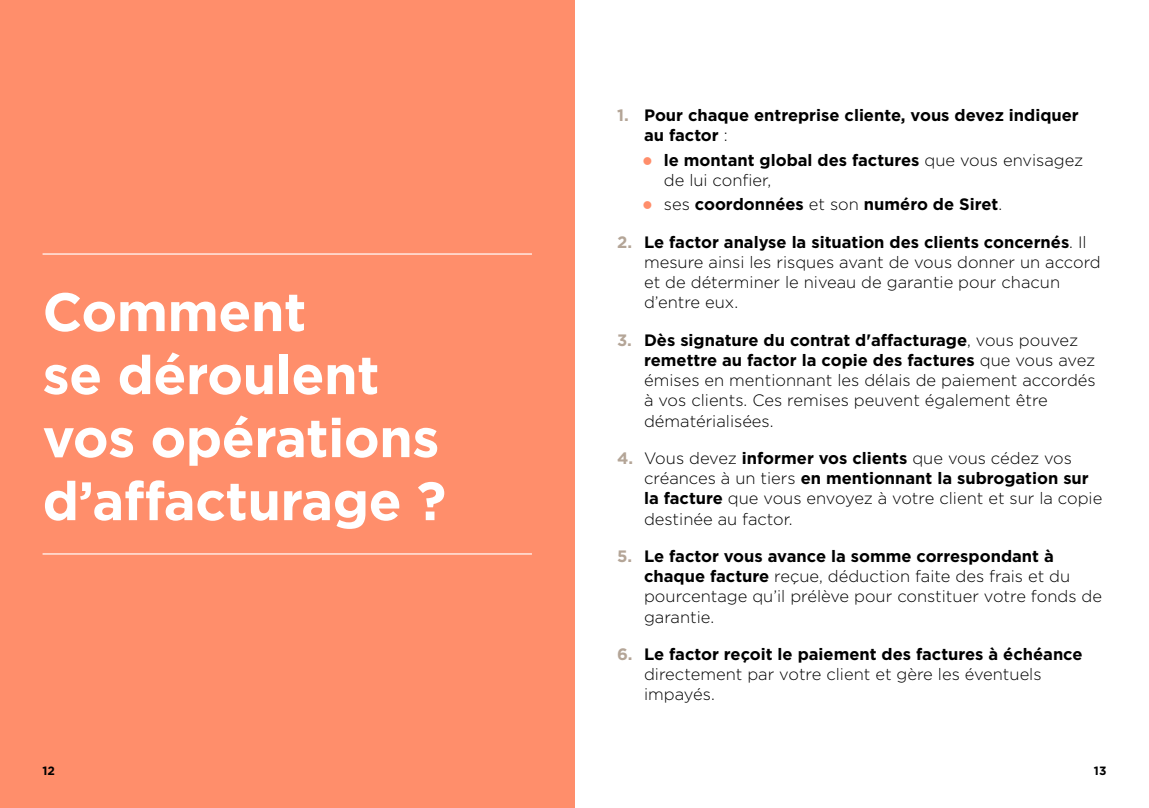
<style>
.page{position:relative;width:1149px;height:808px;background:#fff}
.page>*{position:absolute;margin:0;border:0;box-sizing:border-box;transform-origin:0 0}
.H1_-_chapitres{font:700 54px/63px "Gotham";letter-spacing:-.01em;color:#fff}
.t1{font:300 16.5px/20.2px "Gotham";color:#000}
.t2{font:700 16.5px/20.2px "Gotham";color:#000}
.t3{font:700 12px "Gotham";color:#000}
.s1{color:#b4a597}
.s2{font-weight:300}
.s3{font-weight:700}
.s4{font-weight:700;color:#b4a597}
</style>
<div class="page">
<div style="left:0;top:0;width:574px;height:808px;background:#ff8e6b"></div>
<hr style="left:43px;top:553px;width:488px;height:1px;background:#fff">
<hr style="left:43px;top:253px;width:488px;height:2px;background:#fff">
<h1 class="H1_-_chapitres" style="left:43px;top:280px;width:405px">Comment<br>se déroulent vos opérations d’affacturage ?</h1>
<p class="t2" style="left:644px;top:105px;width:436px;text-indent:-27px"><span class="s1">1.</span> Pour chaque entreprise cliente, vous devez indiquer au factor <span class="s2">:</span></p>
<p class="t1" style="left:663px;top:149px;width:421px"><span class="s3">le montant global des factures</span> que vous envisagez de lui confier,</p>
<p class="t2" style="left:663px;top:194px;width:339px"><span class="s2">ses</span> coordonnées <span class="s2">et son</span> numéro de Siret<span class="s2">.</span></p>
<p class="t1" style="left:644px;top:231px;width:458px;text-indent:-27px"><span class="s4">2.</span> <span class="s3">Le factor analyse la situation des clients concernés</span>. Il mesure ainsi les risques avant de vous donner un accord et de déterminer le niveau de garantie pour chacun d’entre eux.</p>
<p class="t1" style="left:644px;top:329px;width:453px;text-indent:-27px"><span class="s4">3.</span> <span class="s3">Dès signature du contrat d'affacturage</span>, vous pouvez <span class="s3">remettre au factor la copie des factures</span> que vous avez émises en mentionnant les délais de paiement accordés à vos clients. Ces remises peuvent également être dématérialisées.</p>
<p class="t1" style="left:644px;top:447px;width:459px;text-indent:-27px"><span class="s4">4.</span> Vous devez <span class="s3">informer vos clients</span> que vous cédez vos créances à un tiers <span class="s3">en mentionnant la subrogation sur la facture</span> que vous envoyez à votre client et sur la copie destinée au factor.</p>
<p class="t1" style="left:644px;top:545px;width:459px;text-indent:-27px"><span class="s4">5.</span> <span class="s3">Le factor vous avance la somme correspondant à chaque facture</span> reçue, déduction faite des frais et du pourcentage qu’il prélève pour constituer votre fonds de garantie.</p>
<p class="t1" style="left:644px;top:643px;width:440px;text-indent:-27px"><span class="s4">6.</span> <span class="s3">Le factor reçoit le paiement des factures à échéance </span>directement par votre client et gère les éventuels impayés.</p>
<p class="t3" style="left:43px;top:763px;width:14px">12</p>
<p class="t3" style="left:1093px;top:763px;width:14px">13</p>
</div>
